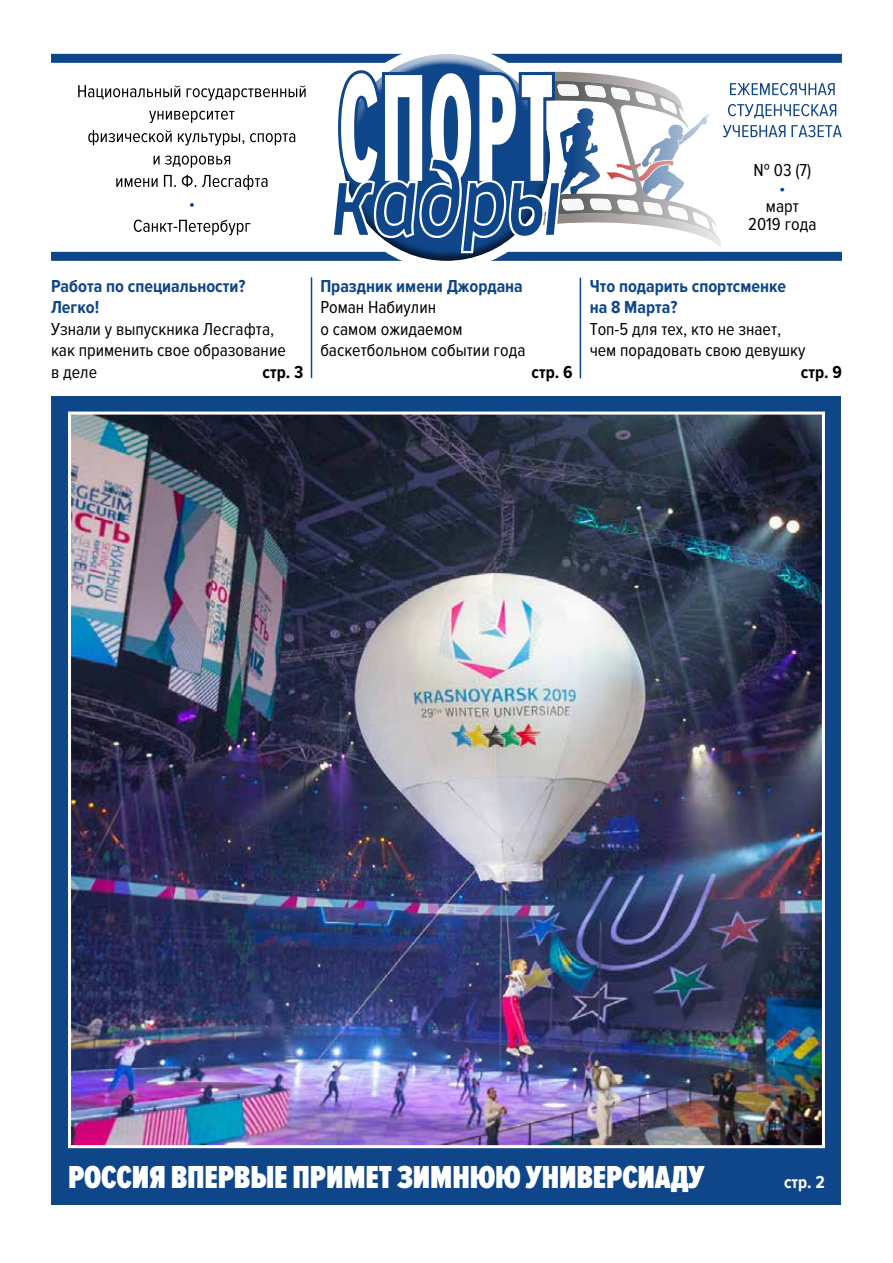
<style>
.page{position:relative;width:893px;height:1263px;background:#fff}
.page>*{position:absolute;margin:0;border:0;box-sizing:border-box;transform-origin:0 0}
.t1{font:900 33px "Proxima Nova Ex Cn";letter-spacing:-.005em;color:#fff}
.t2{font:18px/21.6px "Proxima Nova Cond";color:#000}
.t3{font:700 18px/21.6px "Proxima Nova Cond";color:#0f4689}
.t4{font:700 18px "Proxima Nova Cond";color:#000}
.t5{font:700 18px "Proxima Nova Cond";color:#fff}
.t6{font:18px "Proxima Nova Cond";color:#0f4689}
</style>
<div class="page">
<div style="left:51px;top:54px;width:791px;height:9px;background:#0f4689"></div>
<div style="left:51px;top:252px;width:791px;height:9px;background:#0f4689"></div>
<div style="left:341px;top:53px;width:210px;height:101px;background:#fff;opacity:.75"></div>
<div style="left:341px;top:117px;width:210px;height:146px;background:#000;opacity:.75"></div>
<svg style="left:330px;top:69px;width:512px;height:185px"></svg>
<svg style="left:134px;top:220px;width:116px;height:15px"></svg>
<svg style="left:190px;top:203px;width:4px;height:4px"></svg>
<svg style="left:116px;top:175px;width:151px;height:15px"></svg>
<svg style="left:154px;top:156px;width:76px;height:12px"></svg>
<svg style="left:88px;top:130px;width:207px;height:16px"></svg>
<svg style="left:149px;top:111px;width:85px;height:12px"></svg>
<svg style="left:78px;top:85px;width:228px;height:16px"></svg>
<div style="left:52px;top:396px;width:789px;height:809px;background:#0f4689"></div>
<img style="left:72px;top:416px;width:749px;height:728px">
<div style="left:68px;top:412px;width:757px;height:736px;border:3px solid #fff"></div>
<hr style="left:311px;top:277px;width:1px;height:101px;background:#0f4689">
<hr style="left:580px;top:278px;width:1px;height:100px;background:#0f4689">
<p class="t2" style="left:753px;top:159px;width:59px">№ 03 (7)</p>
<p class="t6" style="left:779px;top:178px;width:8px">•</p>
<p class="t2" style="left:748px;top:197px;width:70px;line-height:18px;text-align:center">март<br>2019 года</p>
<p class="t3" style="left:51px;top:275px;width:196px">Работа по специальности?<br>Легко!</p>
<p class="t2" style="left:51px;top:318px;width:236px">Узнали у выпускника Лесгафта, как применить свое образование в деле</p>
<p class="t4" style="left:263px;top:362px;width:42px">стр. 3</p>
<p class="t3" style="left:320px;top:275px;width:204px">Праздник имени Джордана</p>
<p class="t2" style="left:320px;top:297px;width:207px">Роман Набиулин<br>о самом ожидаемом баскетбольном событии года</p>
<p class="t4" style="left:532px;top:362px;width:43px">стр. 6</p>
<p class="t3" style="left:590px;top:275px;width:198px">Что подарить спортсменке на 8 Марта?</p>
<p class="t2" style="left:590px;top:318px;width:217px">Топ-5 для тех, кто не знает, чем порадовать свою девушку</p>
<p class="t4" style="left:801px;top:362px;width:43px">стр. 9</p>
<h1 class="t1" style="left:68px;top:1159px;width:638px">РОССИЯ ВПЕРВЫЕ ПРИМЕТ ЗИМНЮЮ УНИВЕРСИАДУ</h1>
<p class="t5" style="left:784px;top:1172px;width:42px">стр. 2</p>
</div>
